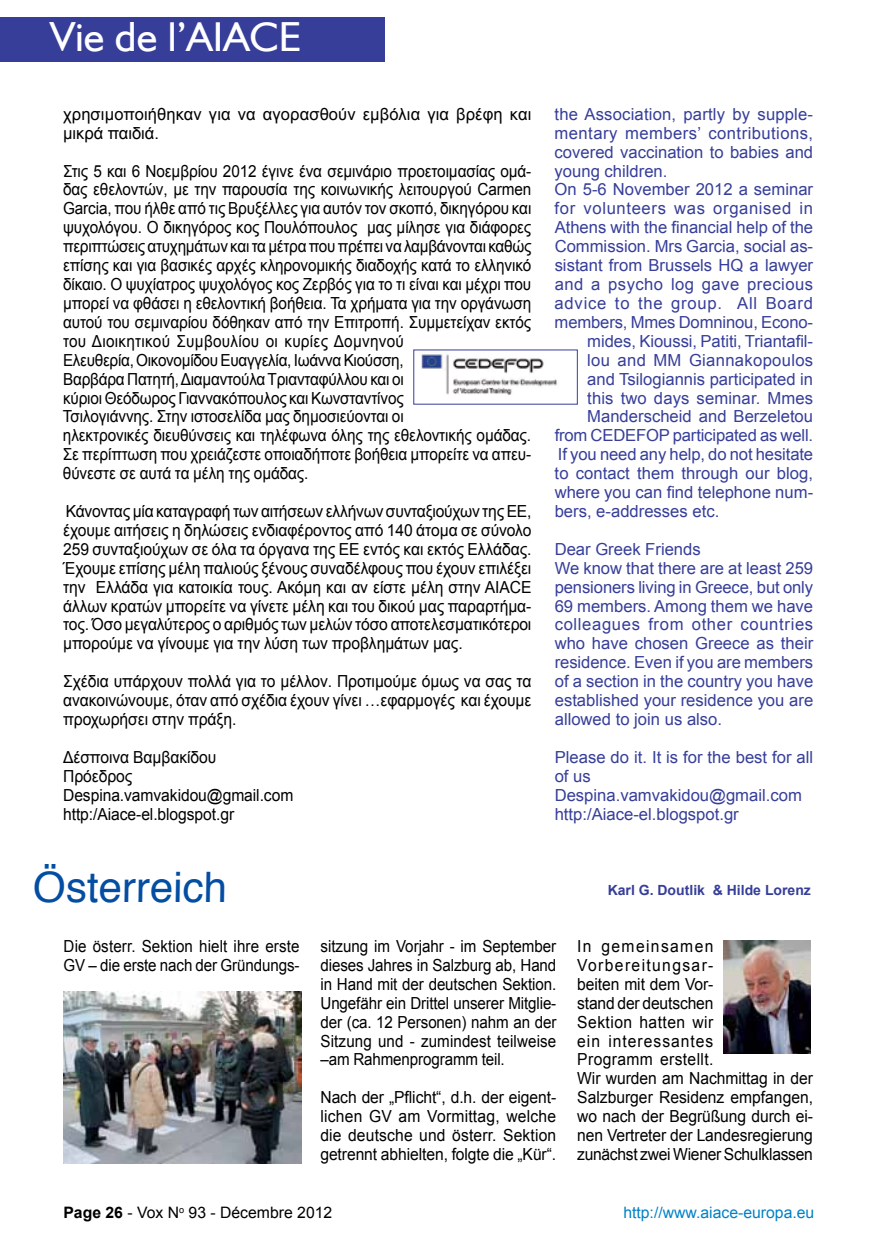
<style>
.page{position:relative;width:874px;height:1241px;background:#fff}
.page>*{position:absolute;margin:0;border:0;box-sizing:border-box;transform-origin:0 0}
.t1{font:42px "Humanist 521 BT";color:#fff}
.t2{font:42px "Helvetica";color:#034ea2}
.t3{font:16.62px/18.9px "Arial";letter-spacing:-.005em;color:#000;text-align:justify;scale:.94 1}
.t4{font:16.62px/18.9px "Arial";letter-spacing:-.005em;color:#000;scale:.92 1}
.t5{font:16.62px/18.9px "Arial";color:#363e99}
.t6{font:16.62px/18.9px "Arial";letter-spacing:-.005em;color:#000;scale:.91 1}
.t7{font:16.62px/18.9px "Arial";letter-spacing:-.005em;color:#000}
.t8{font:16.62px "Arial";letter-spacing:.025em;color:#363e99}
.t9{font:16.62px "Arial";letter-spacing:.04em;color:#363e99}
.t10{font:16.62px "Arial";letter-spacing:.045em;color:#363e99}
.t11{font:16.62px "Arial";letter-spacing:.02em;color:#363e99}
.t12{font:15.75px "Arial";color:#000}
.t13{font:15.75px "Arial";color:#0081c6}
.t14{font:700 14px "Arial";color:#363e99}
.s1{font-weight:700}
</style>
<div class="page">
<img style="left:64px;top:991px;width:237px;height:172px">
<img style="left:421px;top:352px;width:136px;height:43px">
<img style="left:723px;top:940px;width:87px;height:113px">
<div style="left:0;top:17px;width:384px;height:45px;background:#363e99"></div>
<h1 class="t1" style="left:50px;top:11px;width:253px">Vie de l’AIACE</h1>
<p class="t7" style="left:63px;top:105px;width:469px">χρησιμοποιήθηκαν για να αγορασθούν εμβόλια για βρέφη και μικρά παιδιά.</p>
<p class="t4" style="left:63px;top:161px;width:510px">Στις 5 και 6 Νοεμβρίου 2012 έγινε ένα σεμινάριο προετοιμασίας ομά&shy;δας εθελοντών, με την παρουσία της κοινωνικής λειτουργού Carmen Garcia, που ήλθε από τις Βρυξέλλες για αυτόν τον σκοπό, δικηγόρου και ψυχολόγου. Ο δικηγόρος κος Πουλόπουλος μας μίλησε για διάφορες περιπτώσεις ατυχημάτων και τα μέτρα που πρέπει να λαμβάνονται καθώς επίσης και για βασικές αρχές κληρονομικής διαδοχής κατά το ελληνικό δίκαιο. Ο ψυχίατρος ψυχολόγος κος Ζερβός για το τι είναι και μέχρι που μπορεί να φθάσει η εθελοντική βοήθεια. Τα χρήματα για την οργάνωση αυτού του σεμιναρίου δόθηκαν από την Επιτροπή. Συμμετείχαν εκτός του Διοικητικού Συμβουλίου οι κυρίες Δομνηνού<br>Ελευθερία, Οικονομίδου Ευαγγελία, Ιωάννα Κιούσση,<br>Βαρβάρα Πατητή,Διαμαντούλα Τριανταφύλλου και οι<br>κύριοι Θεόδωρος Γιαννακόπουλος και Κωνσταντίνος<br>Τσιλογιάννης. Στην ιστοσελίδα μας δημοσιεύονται οι<br>ηλεκτρονικές διευθύνσεις και τηλέφωνα όλης της εθελοντικής ομάδας.<br>Σε περίπτωση που χρειάζεστε οποιαδήποτε βοήθεια μπορείτε να απευ&shy;θύνεστε σε αυτά τα μέλη της ομάδας.</p>
<p class="t3" style="left:63px;top:501px;width:499px">Κάνοντας μία καταγραφή των αιτήσεων ελλήνων συνταξιούχων της ΕΕ, έχουμε αιτήσεις η δηλώσεις ενδιαφέροντος από 140 άτομα σε σύνολο 259 συνταξιούχων σε όλα τα όργανα της ΕΕ εντός και εκτός Ελλάδας.<br>Έχουμε επίσης μέλη παλιούς ξένους συναδέλφους που έχουν επιλέξει την Ελλάδα για κατοικία τους. Ακόμη και αν είστε μέλη στην AIACE άλλων κρατών μπορείτε να γίνετε μέλη και του δικού μας παραρτήμα&shy;τος. Όσο μεγαλύτερος ο αριθμός των μελών τόσο αποτελεσματικότεροι μπορούμε να γίνουμε για την λύση των προβλημάτων μας.</p>
<p class="t3" style="left:63px;top:672px;width:499px">Σχέδια υπάρχουν πολλά για το μέλλον. Προτιμούμε όμως να σας τα ανακοινώνουμε, όταν από σχέδια έχουν γίνει …εφαρμογές και έχουμε προχωρήσει στην πράξη.</p>
<p class="t3" style="left:63px;top:747px;width:246px;text-align:left">Δέσποινα Βαμβακίδου<br>Πρόεδρος<br>Despina.vamvakidou@gmail.com http:/Aiace-el.blogspot.gr</p>
<p class="t5" style="left:554px;top:105px;width:260px">the Association, partly by supple-</p>
<p class="t8" style="left:554px;top:122px;width:260px">mentary members’ contributions,</p>
<p class="t5" style="left:554px;top:142px;width:260px">covered vaccination to babies and</p>
<p class="t5" style="left:554px;top:161px;width:114px">young children.</p>
<p class="t5" style="left:554px;top:180px;width:260px">On 5-6 November 2012 a seminar</p>
<p class="t9" style="left:554px;top:197px;width:260px">for volunteers was organised in</p>
<p class="t5" style="left:554px;top:218px;width:260px">Athens with the financial help of the</p>
<p class="t5" style="left:554px;top:237px;width:260px">Commission. Mrs Garcia, social as-</p>
<p class="t5" style="left:554px;top:256px;width:260px">sistant from Brussels HQ a lawyer</p>
<p class="t8" style="left:554px;top:273px;width:260px">and a psycho log gave precious</p>
<p class="t10" style="left:554px;top:292px;width:260px">advice to the group. All Board</p>
<p class="t5" style="left:554px;top:313px;width:260px">members, Mmes Domninou, Econo-</p>
<p class="t5" style="left:587px;top:331px;width:227px">mides, Kioussi, Patiti, Triantafil-</p>
<p class="t11" style="left:587px;top:349px;width:227px">lou and MM Giannakopoulos</p>
<p class="t5" style="left:587px;top:369px;width:227px">and Tsilogiannis participated in</p>
<p class="t5" style="left:587px;top:388px;width:227px">this two days seminar. Mmes</p>
<p class="t5" style="left:587px;top:407px;width:227px">Manderscheid and Berzeletou</p>
<p class="t5" style="left:554px;top:426px;width:260px">from CEDEFOP participated as well.</p>
<p class="t5" style="left:557px;top:445px;width:256px">If you need any help, do not hesitate</p>
<p class="t5" style="left:554px;top:464px;width:260px">to contact them through our blog,</p>
<p class="t5" style="left:554px;top:483px;width:260px">where you can find telephone num-</p>
<p class="t5" style="left:554px;top:502px;width:166px">bers, e-addresses etc.</p>
<p class="t5" style="left:554px;top:539px;width:260px">Dear Greek Friends<br>We know that there are at least 259 pensioners living in Greece, but only<br>69 members. Among them we have colleagues from other countries who have chosen Greece as their residence. Even if you are members of a section in the country you have established your residence you are allowed to join us also.</p>
<p class="t5" style="left:554px;top:747px;width:260px">Please do it. It is for the best for all of us<br>Despina.vamvakidou@gmail.com http:/Aiace-el.blogspot.gr</p>
<h1 class="t2" style="left:33px;top:854px;width:196px">Österreich</h1>
<p class="t6" style="left:64px;top:936px;width:260px">Die österr. Sektion hielt ihre erste<br>GV – die erste nach der Gründungs-</p>
<p class="t6" style="left:320px;top:936px;width:260px;text-align:justify">sitzung im Vorjahr - im September dieses Jahres in Salzburg ab, Hand in Hand mit der deutschen Sektion.<br>Ungefähr ein Drittel unserer Mitglie&shy;der (ca. 12 Personen) nahm an der Sitzung und - zumindest teilweise –am Rahmenprogramm teil.</p>
<p class="t3" style="left:320px;top:1087px;width:252px">Nach der „Pflicht“, d.h. der eigent&shy;lichen GV am Vormittag, welche die deutsche und österr. Sektion getrennt abhielten, folgte die „Kür“.</p>
<p class="t14" style="left:607px;top:880px;width:205px">Karl G. Doutlik &amp; Hilde Lorenz</p>
<p class="t3" style="left:577px;top:936px;width:252px;text-align:left">In gemeinsamen<br>Vorbereitungsar-<br>beiten mit dem Vor-<br>stand der deutschen<br>Sektion hatten wir<br>ein interessantes<br>Programm erstellt.<br>Wir wurden am Nachmittag in der<br>Salzburger Residenz empfangen, wo nach der Begrüßung durch ei&shy;nen Vertreter der Landesregierung zunächst zwei Wiener Schulklassen</p>
<p class="t12" style="left:63px;top:1201px;width:270px"><span class="s1">Page 26</span> - Vox N<sup>o</sup> 93 - Décembre 2012</p>
<p class="t13" style="left:623px;top:1201px;width:192px">http://www.aiace-europa.eu</p>
</div>
